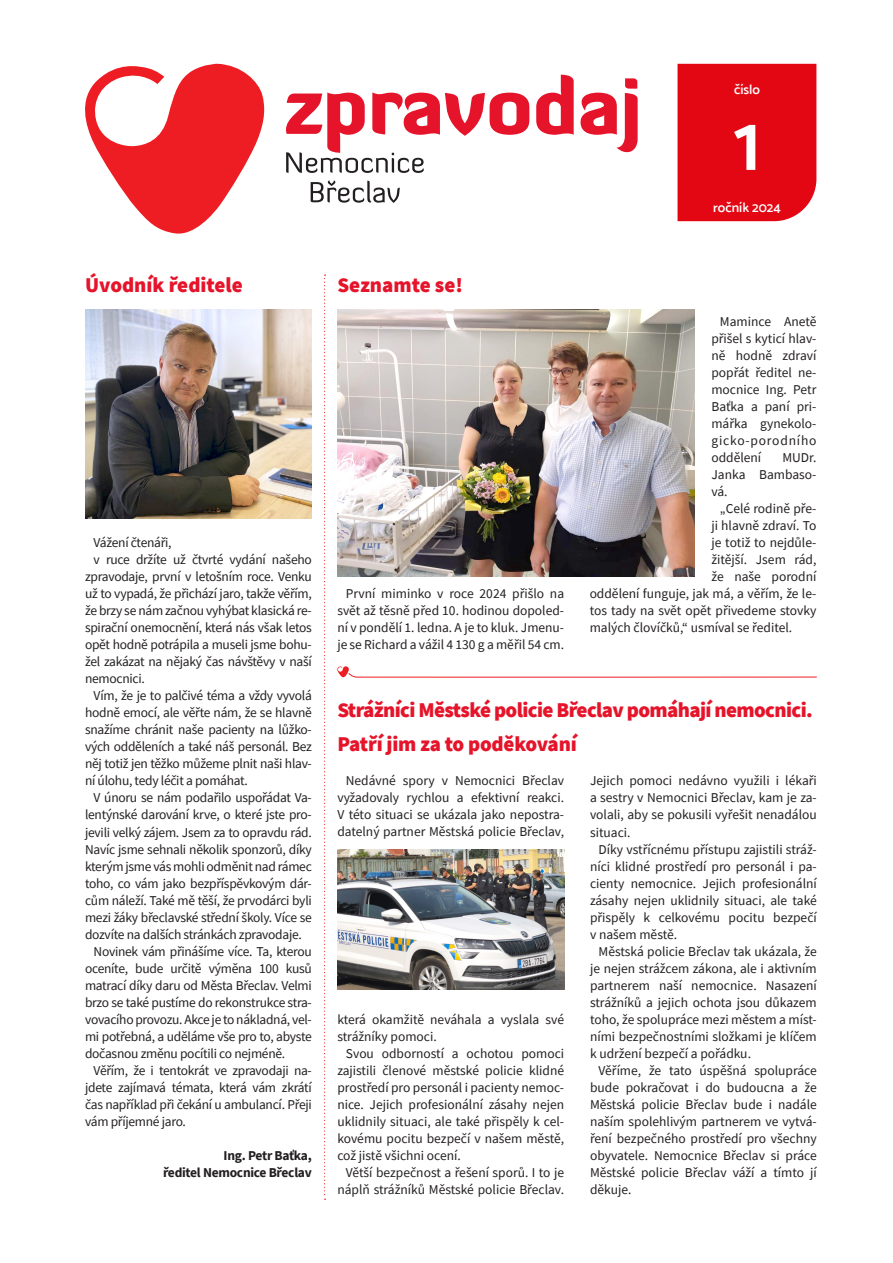
<style>
.page{position:relative;width:893px;height:1263px;background:#fff}
.page>*{position:absolute;margin:0;border:0;box-sizing:border-box;transform-origin:0 0}
.t1{font:600 79.5px "Catamaran";color:#fff}
.t2{font:900 76.5px "Diavlo";color:#e5142a}
.t3{font:900 21px/34px "Source Sans Pro";letter-spacing:-.03em;color:#e5142a}
.t4{font:900 21px "Source Sans Pro";color:#e5142a}
.t5{font:13.5px/17px "Source Sans Pro";letter-spacing:-.02em;color:#231f20;text-align:justify}
.t6{font:13.5px/17px "Source Sans Pro";color:#231f20}
.t7{font:700 13.5px/17px "Source Sans Pro";letter-spacing:-.02em;color:#231f20;text-align:right}
.t8{font:600 13.5px "Catamaran";color:#fff}
</style>
<div class="page">
<svg style="left:286px;top:152px;width:138px;height:21px"></svg>
<svg style="left:311px;top:180px;width:89px;height:23px"></svg>
<div style="left:677px;top:64px;width:139px;height:157px;background:#e30613"></div>
<img style="left:85px;top:309px;width:227px;height:209px">
<svg style="left:324px;top:275px;width:2px;height:925px"></svg>
<svg style="left:85px;top:63px;width:180px;height:171px"></svg>
<svg style="left:337px;top:666px;width:480px;height:12px"></svg>
<img style="left:337px;top:309px;width:357px;height:268px">
<img style="left:337px;top:849px;width:227px;height:140px">
<h2 class="t2" style="left:285px;top:56px;width:359px">zpravodaj</h2>
<h3 class="t4" style="left:85px;top:271px;width:159px">Úvodník ředitele</h3>
<h3 class="t4" style="left:337px;top:271px;width:127px">Seznamte se!</h3>
<p class="t8" style="left:734px;top:82px;width:27px">číslo</p>
<h1 class="t1" style="left:733px;top:96px;width:29px">1</h1>
<p class="t8" style="left:713px;top:199px;width:69px">ročník 2024</p>
<p class="t5" style="left:94px;top:534px;width:80px">Vážení čtenáři,</p>
<p class="t5" style="left:94px;top:551px;width:220px">v ruce držíte už čtvrté vydání našeho</p>
<p class="t5" style="left:85px;top:568px;width:228px">zpravodaje, první v letošním roce. Venku</p>
<p class="t5" style="left:85px;top:585px;width:228px">už to vypadá, že přichází jaro, takže věřím,</p>
<p class="t5" style="left:85px;top:602px;width:228px">že brzy se nám začnou vyhýbat klasická re-</p>
<p class="t5" style="left:85px;top:619px;width:228px">spirační onemocnění, která nás však letos</p>
<p class="t5" style="left:85px;top:636px;width:228px">opět hodně potrápila a museli jsme bohu-</p>
<p class="t5" style="left:85px;top:653px;width:228px">žel zakázat na nějaký čas návštěvy v naší</p>
<p class="t5" style="left:85px;top:670px;width:61px">nemocnici.</p>
<p class="t5" style="left:94px;top:687px;width:220px">Vím, že je to palčivé téma a vždy vyvolá</p>
<p class="t5" style="left:85px;top:704px;width:228px">hodně emocí, ale věřte nám, že se hlavně</p>
<p class="t5" style="left:85px;top:721px;width:228px">snažíme chránit naše pacienty na lůžko-</p>
<p class="t5" style="left:85px;top:738px;width:228px">vých odděleních a také náš personál. Bez</p>
<p class="t5" style="left:85px;top:755px;width:228px">něj totiž jen těžko můžeme plnit naši hlav-</p>
<p class="t5" style="left:85px;top:772px;width:164px">ní úlohu, tedy léčit a pomáhat.</p>
<p class="t5" style="left:94px;top:789px;width:220px">V únoru se nám podařilo uspořádat Va-</p>
<p class="t5" style="left:85px;top:806px;width:228px">lentýnské darování krve, o které jste pro-</p>
<p class="t5" style="left:85px;top:823px;width:228px">jevili velký zájem. Jsem za to opravdu rád.</p>
<p class="t5" style="left:85px;top:840px;width:228px">Navíc jsme sehnali několik sponzorů, díky</p>
<p class="t5" style="left:85px;top:857px;width:228px">kterým jsme vás mohli odměnit nad rámec</p>
<p class="t5" style="left:85px;top:874px;width:228px">toho, co vám jako bezpříspěvkovým dár-</p>
<p class="t5" style="left:85px;top:891px;width:228px">cům náleží. Také mě těší, že prvodárci byli</p>
<p class="t5" style="left:85px;top:908px;width:228px">mezi žáky břeclavské střední školy. Více se</p>
<p class="t5" style="left:85px;top:925px;width:218px">dozvíte na dalších stránkách zpravodaje.</p>
<p class="t5" style="left:94px;top:942px;width:220px">Novinek vám přinášíme více. Ta, kterou</p>
<p class="t5" style="left:85px;top:959px;width:228px">oceníte, bude určitě výměna 100 kusů</p>
<p class="t5" style="left:85px;top:976px;width:228px">matrací díky daru od Města Břeclav. Velmi</p>
<p class="t5" style="left:85px;top:993px;width:228px">brzo se také pustíme do rekonstrukce stra-</p>
<p class="t5" style="left:85px;top:1010px;width:228px">vovacího provozu. Akce je to nákladná, vel-</p>
<p class="t5" style="left:85px;top:1027px;width:228px">mi potřebná, a uděláme vše pro to, abyste</p>
<p class="t5" style="left:85px;top:1044px;width:202px">dočasnou změnu pocítili co nejméně.</p>
<p class="t5" style="left:94px;top:1062px;width:220px">Věřím, že i tentokrát ve zpravodaji na-</p>
<p class="t5" style="left:85px;top:1079px;width:228px">jdete zajímavá témata, která vám zkrátí</p>
<p class="t5" style="left:85px;top:1096px;width:228px">čas například při čekání u ambulancí. Přeji</p>
<p class="t5" style="left:85px;top:1113px;width:102px">vám příjemné jaro.</p>
<p class="t7" style="left:163px;top:1146px;width:150px">Ing. Petr Baťka,<br>ředitel Nemocnice Břeclav</p>
<p class="t5" style="left:337px;top:585px;width:228px;text-indent:9px">První miminko v roce 2024 přišlo na svět až těsně před 10. hodinou dopoled&shy;ní v pondělí 1. ledna. A je to kluk. Jmenu&shy;je se Richard a vážil 4 130 g a měřil 54 cm.</p>
<p class="t5" style="left:711px;top:313px;width:106px;text-indent:9px">Mamince Anetě přišel s kyticí hlav&shy;ně hodně zdraví popřát ředitel ne&shy;mocnice Ing. Petr Baťka a paní pri&shy;mářka gynekolo&shy;gicko-porodního oddělení</p>
<p class="t5" style="left:711px;top:449px;width:106px;text-indent:71px">MUDr.<br>Janka Bambaso&shy;vá.</p>
<p class="t6" style="left:720px;top:500px;width:98px">„Celé rodině pře-</p>
<p class="t6" style="left:711px;top:517px;width:106px">ji hlavně zdraví. To</p>
<p class="t6" style="left:711px;top:534px;width:106px">je totiž to nejdůle-</p>
<p class="t6" style="left:711px;top:551px;width:106px">žitější. Jsem rád,</p>
<p class="t6" style="left:711px;top:568px;width:106px">že naše porodní</p>
<p class="t6" style="left:590px;top:585px;width:228px">oddělení funguje, jak má, a věřím, že le-</p>
<p class="t6" style="left:590px;top:602px;width:228px">tos tady na svět opět přivedeme stovky</p>
<p class="t6" style="left:590px;top:619px;width:204px">malých človíčků,“ usmíval se ředitel.</p>
<h3 class="t3" style="left:337px;top:693px;width:477px">Strážníci Městské policie Břeclav pomáhají nemocnici.<br>Patří jim za to poděkování</h3>
<p class="t5" style="left:337px;top:772px;width:228px;text-indent:8px">Nedávné spory v Nemocnici Břeclav vyžadovaly rychlou a efektivní reakci.<br>V této situaci se ukázala jako nepostra&shy;datelný partner Městská policie Břeclav,</p>
<p class="t6" style="left:337px;top:1010px;width:228px">která okamžitě neváhala a vyslala své strážníky pomoci.</p>
<p class="t5" style="left:337px;top:1044px;width:228px;text-indent:9px">Svou odborností a ochotou pomoci zajistili členové městské policie klidné prostředí pro personál i pacienty nemoc&shy;nice. Jejich profesionální zásahy nejen uklidnily situaci, ale také přispěly k cel&shy;kovému pocitu bezpečí v našem městě, což jistě všichni ocení.</p>
<p class="t6" style="left:337px;top:1164px;width:228px;text-align:right">Větší bezpečnost a řešení sporů. I to je náplň strážníků Městské policie Břeclav.</p>
<p class="t5" style="left:590px;top:772px;width:228px">Jejich pomoci nedávno využili i lékaři a sestry v Nemocnici Břeclav, kam je za&shy;volali, aby se pokusili vyřešit nenadálou situaci.</p>
<p class="t5" style="left:590px;top:840px;width:228px;text-indent:9px">Díky vstřícnému přístupu zajistili stráž&shy;níci klidné prostředí pro personál i pa&shy;cienty nemocnice. Jejich profesionální zásahy nejen uklidnily situaci, ale také přispěly k celkovému pocitu bezpečí v našem městě.</p>
<p class="t5" style="left:590px;top:942px;width:228px;text-indent:9px">Městská policie Břeclav tak ukázala, že je nejen strážcem zákona, ale i aktivním partnerem naší nemocnice. Nasazení strážníků a jejich ochota jsou důkazem toho, že spolupráce mezi městem a míst&shy;ními bezpečnostními složkami je klíčem k udržení bezpečí a pořádku.</p>
<p class="t5" style="left:590px;top:1061px;width:228px;text-indent:9px">Věříme, že tato úspěšná spolupráce bude pokračovat i do budoucna a že Městská policie Břeclav bude i nadále naším spolehlivým partnerem ve vytvá&shy;ření bezpečného prostředí pro všechny obyvatele. Nemocnice Břeclav si práce Městské policie Břeclav váží a tímto jí děkuje.</p>
</div>
